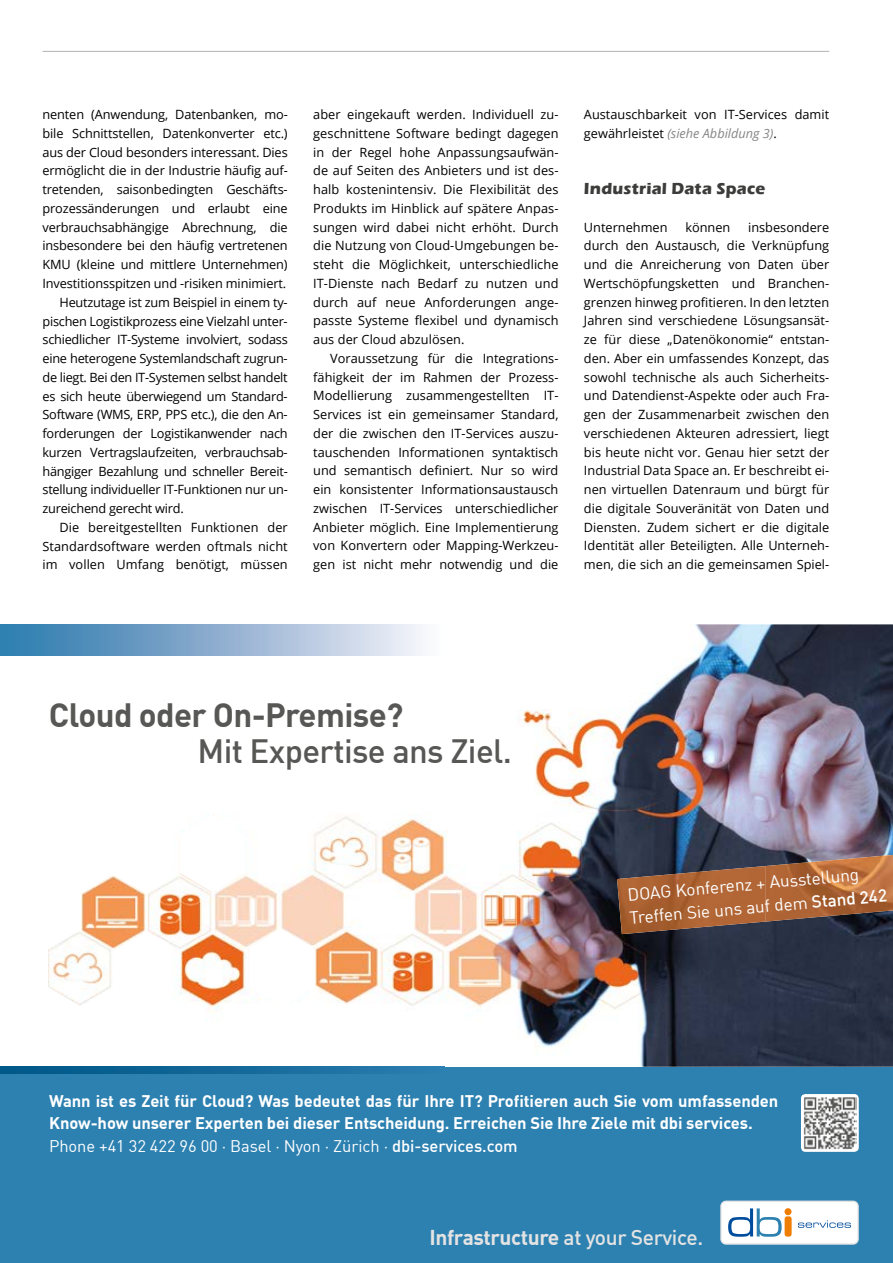
<style>
.page{position:relative;width:893px;height:1263px;background:#fff}
.page>*{position:absolute;margin:0;border:0;box-sizing:border-box;transform-origin:0 0}
.t1{font:700 33px "DIN Offc";letter-spacing:-.02em;color:#575756}
.t2{font:500 33px "DIN Offc";letter-spacing:-.02em;color:#575756}
.t3{font:700 21px "DIN Offc";letter-spacing:-.02em;color:#e3e3e3}
.t4{font:17.25px/23.2px "DIN Offc";color:#fff}
.t5{font:700 16.5px/22.5px "DIN Offc";letter-spacing:-.005em;color:#fff}
.t6{font:700 16.5px "Eras ITC";letter-spacing:.015em;color:#3c3c3b}
.t7{font:12.75px/18.8px "Open Sans";letter-spacing:-.01em;color:#000;text-align:justify}
.s1{font-style:italic;color:#878787}
.s2{font-weight:500}
.s3{font-weight:400}
</style>
<div class="page">
<hr style="left:43px;top:51px;width:786px;height:1px;background:#b3b2b2">
<div style="left:0;top:1067px;width:893px;height:196px;background:#2d81b1"></div>
<img style="left:173px;top:624px;width:720px;height:443px">
<svg style="left:249px;top:929px;width:65px;height:77px"></svg>
<svg style="left:180px;top:815px;width:65px;height:77px"></svg>
<img style="left:48px;top:931px;width:64px;height:75px">
<img style="left:81px;top:874px;width:131px;height:77px">
<svg style="left:0;top:1068px;width:366px;height:6px;background:#0f6596"></svg>
<svg style="left:0;top:1067px;width:173px;height:1px"></svg>
<div style="left:0;top:624px;width:173px;height:31px;background:linear-gradient(to right,#2a7eb0,#769fc6)"></div>
<img style="left:173px;top:624px;width:271px;height:31px">
<div style="left:801px;top:1094px;width:58px;height:58px;background:#fff;border-radius:4px"></div>
<img style="left:804px;top:1097px;width:53px;height:53px">
<img style="left:765px;top:855px;width:128px;height:66px">
<img style="left:617px;top:866px;width:149px;height:68px">
<svg style="left:720px;top:1200px;width:139px;height:45px;background:#e0e9f1"></svg>
<div style="left:784px;top:1208px;width:7px;height:7px;background:#ef7d00;border-radius:50%"></div>
<div style="left:785px;top:1216px;width:7px;height:20px;background:#ef7d00;border-radius:3px"></div>
<p class="t7" style="left:43px;top:105px;width:247px">nenten (Anwendung, Datenbanken, mo-</p>
<p class="t7" style="left:43px;top:124px;width:247px">bile Schnittstellen, Datenkonverter etc.)</p>
<p class="t7" style="left:43px;top:142px;width:247px">aus der Cloud besonders interessant. Dies</p>
<p class="t7" style="left:43px;top:161px;width:247px">ermöglicht die in der Industrie häufig auf-</p>
<p class="t7" style="left:43px;top:180px;width:247px">tretenden, saisonbedingten Geschäfts-</p>
<p class="t7" style="left:43px;top:199px;width:247px">prozessänderungen und erlaubt eine</p>
<p class="t7" style="left:43px;top:217px;width:247px">verbrauchsabhängige Abrechnung, die</p>
<p class="t7" style="left:43px;top:236px;width:247px">insbesondere bei den häufig vertretenen</p>
<p class="t7" style="left:43px;top:255px;width:247px">KMU (kleine und mittlere Unternehmen)</p>
<p class="t7" style="left:43px;top:274px;width:245px">Investitionsspitzen und -risiken minimiert.</p>
<p class="t7" style="left:60px;top:292px;width:230px">Heutzutage ist zum Beispiel in einem ty-</p>
<p class="t7" style="left:43px;top:311px;width:247px">pischen Logistikprozess eine Vielzahl unter-</p>
<p class="t7" style="left:43px;top:330px;width:247px">schiedlicher IT-Systeme involviert, sodass</p>
<p class="t7" style="left:43px;top:349px;width:247px">eine heterogene Systemlandschaft zugrun-</p>
<p class="t7" style="left:43px;top:367px;width:247px">de liegt. Bei den IT-Systemen selbst handelt</p>
<p class="t7" style="left:43px;top:386px;width:247px">es sich heute überwiegend um Standard-</p>
<p class="t7" style="left:43px;top:405px;width:247px">Software (WMS, ERP, PPS etc.), die den An-</p>
<p class="t7" style="left:43px;top:424px;width:247px">forderungen der Logistikanwender nach</p>
<p class="t7" style="left:43px;top:442px;width:247px">kurzen Vertragslaufzeiten, verbrauchsab-</p>
<p class="t7" style="left:43px;top:461px;width:247px">hängiger Bezahlung und schneller Bereit-</p>
<p class="t7" style="left:43px;top:480px;width:247px">stellung individueller IT-Funktionen nur un-</p>
<p class="t7" style="left:43px;top:499px;width:143px">zureichend gerecht wird.</p>
<p class="t7" style="left:60px;top:517px;width:230px">Die bereitgestellten Funktionen der</p>
<p class="t7" style="left:43px;top:536px;width:247px">Standardsoftware werden oftmals nicht</p>
<p class="t7" style="left:43px;top:555px;width:247px">im vollen Umfang benötigt, müssen</p>
<p class="t7" style="left:313px;top:105px;width:247px">aber eingekauft werden. Individuell zu&shy;geschnittene Software bedingt dagegen in der Regel hohe Anpassungsaufwän&shy;de auf Seiten des Anbieters und ist des&shy;halb kostenintensiv. Die Flexibilität des Produkts im Hinblick auf spätere Anpas&shy;sungen wird dabei nicht erhöht. Durch die Nutzung von Cloud-Umgebungen be&shy;steht die Möglichkeit, unterschiedliche IT-Dienste nach Bedarf zu nutzen und durch auf neue Anforderungen ange&shy;passte Systeme flexibel und dynamisch aus der Cloud abzulösen.</p>
<p class="t7" style="left:313px;top:349px;width:247px;text-indent:17px">Voraussetzung für die Integrations&shy;fähigkeit der im Rahmen der Prozess-Modellierung zusammengestellten IT-Services ist ein gemeinsamer Standard, der die zwischen den IT-Services auszu&shy;tauschenden Informationen syntaktisch und semantisch definiert. Nur so wird ein konsistenter Informationsaustausch zwischen IT-Services unterschiedlicher Anbieter möglich. Eine Implementierung von Konvertern oder Mapping-Werkzeu&shy;gen ist nicht mehr notwendig und die</p>
<p class="t7" style="left:584px;top:105px;width:247px">Austauschbarkeit von IT-Services damit gewährleistet <span class="s1">(siehe Abbildung 3)</span>.</p>
<p class="t6" style="left:584px;top:179px;width:183px">Industrial Data Space</p>
<p class="t7" style="left:584px;top:217px;width:85px">Unternehmen</p>
<p class="t7" style="left:685px;top:217px;width:47px">können</p>
<p class="t7" style="left:584px;top:217px;width:247px;text-indent:164px">insbesondere durch den Austausch, die Verknüpfung und die Anreicherung von Daten über Wertschöpfungsketten und Branchen&shy;grenzen hinweg profitieren. In den letzten Jahren sind verschiedene Lösungsansät&shy;ze für diese „Datenökonomie“ entstan&shy;den. Aber ein umfassendes Konzept, das sowohl technische als auch Sicherheits&shy;und Datendienst-Aspekte oder auch Fra&shy;gen der Zusammenarbeit zwischen den verschiedenen Akteuren adressiert, liegt bis heute nicht vor. Genau hier setzt der Industrial Data Space an. Er beschreibt ei&shy;nen virtuellen Datenraum und bürgt für die digitale Souveränität von Daten und Diensten. Zudem sichert er die digitale Identität aller Beteiligten. Alle Unterneh&shy;men, die sich an die gemeinsamen Spiel-</p>
<h1 class="t1" style="left:49px;top:694px;width:356px">Cloud oder On-Premise?</h1>
<h1 class="t2" style="left:197px;top:730px;width:316px">Mit Expertise ans Ziel.</h1>
<h3 class="t4" style="left:627px;top:883px;width:260px;rotate:-5deg">DOAG Konferenz + Ausstellung<br>Treffen Sie uns auf dem <span class="s2">Stand 242</span></h3>
<p class="t5" style="left:49px;top:1089px;width:731px">Wann ist es Zeit für Cloud? Was bedeutet das für Ihre IT? Profitieren auch Sie vom umfassenden<br>Know-how unserer Experten bei dieser Entscheidung. Erreichen Sie Ihre Ziele mit dbi services.<br><span class="s3">Phone +41 32 422 96 00 · Basel · Nyon · Zürich ·</span> <span class="s2">dbi-services.com</span></p>
<h2 class="t3" style="left:429px;top:1223px;width:275px">Infrastructure <span class="s2">at your Service.</span></h2>
</div>
